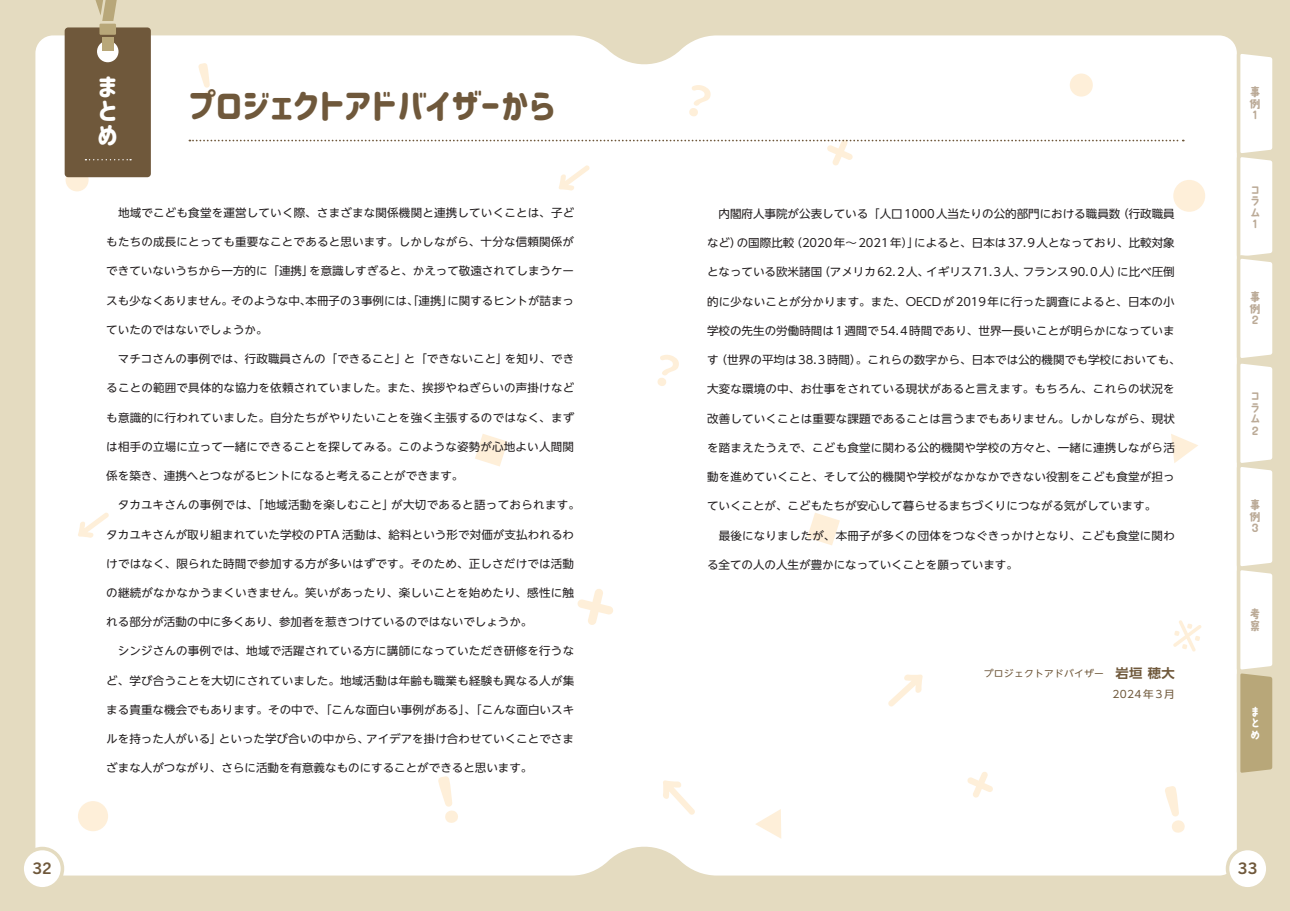
<style>
.page{position:relative;width:1290px;height:911px;background:#e4dbc0}
.page>*{position:absolute;margin:0;border:0;box-sizing:border-box;transform-origin:0 0}
.t1{font:35.38px "Corporate Logo Rounded";letter-spacing:.01em;color:#6f583b}
.t2{font:25.75px/25px "Corporate Logo Rounded";color:#fff;text-align:justify}
.t3{font:700 16px "Trade Gothic Next SR Pro";color:#6f583b}
.t4{font:700 12.75px "UD Shin Go NT Pro De";color:#6f583b;scale:1.04 1}
.t5{font:11.5px/11.5px "TA kokoro no 3";color:#bbaa97;text-align:justify}
.t6{font:11.5px/11.5px "TA kokoro no 3";color:#fff;text-align:justify}
.t7{font:11.25px "UD Shin Go NT Pro";letter-spacing:.015em;color:#231f20}
.t8{font:10.25px "UD Shin Go NT Pro";letter-spacing:.09em;color:#6f583b;scale:1.04 1}
.t9{font:9.38px "UD Shin Go NT Pro";letter-spacing:.03em;color:#6f583b;scale:1.04 1}
</style>
<div class="page">
<div style="left:35px;top:35px;width:1202px;height:840px;background:#fff"></div>
<svg style="left:1235px;top:48px;width:38px;height:727px"></svg>
<svg style="left:1165px;top:786px;width:20px;height:47px"></svg>
<svg style="left:198px;top:63px;width:17px;height:38px"></svg>
<svg style="left:689px;top:85px;width:22px;height:31px"></svg>
<svg style="left:663px;top:780px;width:32px;height:34px"></svg>
<svg style="left:577px;top:588px;width:37px;height:37px"></svg>
<svg style="left:1173px;top:620px;width:28px;height:31px"></svg>
<div style="left:1070px;top:74px;width:23px;height:23px;background:#feefd9;border-radius:50%"></div>
<div style="left:66px;top:168px;width:23px;height:23px;background:#feefd9;border-radius:50%"></div>
<div style="left:1173px;top:180px;width:32px;height:32px;background:#feefd9;border-radius:50%"></div>
<div style="left:78px;top:801px;width:30px;height:30px;background:#feefd9;border-radius:50%"></div>
<svg style="left:807px;top:512px;width:33px;height:33px"></svg>
<svg style="left:475px;top:434px;width:33px;height:32px"></svg>
<svg style="left:1171px;top:434px;width:27px;height:29px"></svg>
<svg style="left:755px;top:809px;width:26px;height:29px"></svg>
<svg style="left:657px;top:354px;width:22px;height:32px"></svg>
<svg style="left:78px;top:512px;width:31px;height:26px"></svg>
<svg style="left:967px;top:771px;width:26px;height:27px"></svg>
<svg style="left:438px;top:776px;width:20px;height:47px"></svg>
<svg style="left:888px;top:674px;width:35px;height:32px"></svg>
<div style="left:1227px;top:848px;width:41px;height:40px;background:#fff;border-radius:50%"></div>
<div style="left:1226px;top:846px;width:43px;height:44px;border:4px solid #e4dbc0;border-radius:50%"></div>
<div style="left:22px;top:848px;width:40px;height:40px;background:#fff;border-radius:50%"></div>
<div style="left:20px;top:846px;width:44px;height:44px;border:4px solid #e4dbc0;border-radius:50%"></div>
<div style="left:65px;top:27px;width:86px;height:150px;background:#6f583b"></div>
<div style="left:99px;top:24px;width:17px;height:11px;background:#b8a779"></div>
<div style="left:102px;top:37px;width:11px;height:13px;background:#b8a779"></div>
<svg style="left:95px;top:0;width:22px;height:21px"></svg>
<div style="left:189px;top:139px;width:995px;height:51px;background:#fff"></div>
<p class="t2" style="left:95px;top:73px;width:23px">まとめ</p>
<p class="t1" style="left:189px;top:82px;width:369px">プロジェクトアドバイザーから</p>
<p class="t7" style="left:106px;top:203px;width:469px">　地域でこども食堂を運営していく際、さまざまな関係機関と連携していくことは、子ど</p>
<p class="t7" style="left:106px;top:233px;width:469px">もたちの成長にとっても重要なことであると思います。しかしながら、十分な信頼関係が</p>
<p class="t7" style="left:106px;top:262px;width:469px">できていないうちから一方的に「連携」を意識しすぎると、かえって敬遠されてしまうケー</p>
<p class="t7" style="left:106px;top:291px;width:469px">スも少なくありません。そのような中、本冊子の3事例には、「連携」に関するヒントが詰まっ</p>
<p class="t7" style="left:106px;top:320px;width:163px">ていたのではないでしょうか。</p>
<p class="t7" style="left:106px;top:350px;width:469px">　マチコさんの事例では、行政職員さんの「できること」と「できないこと」を知り、でき</p>
<p class="t7" style="left:106px;top:379px;width:469px">ることの範囲で具体的な協力を依頼されていました。また、挨拶やねぎらいの声掛けなど</p>
<p class="t7" style="left:106px;top:408px;width:469px">も意識的に行われていました。自分たちがやりたいことを強く主張するのではなく、まず</p>
<p class="t7" style="left:106px;top:437px;width:469px">は相手の立場に立って一緒にできることを探してみる。このような姿勢が心地よい人間関</p>
<p class="t7" style="left:106px;top:466px;width:358px">係を築き、連携へとつながるヒントになると考えることができます。</p>
<p class="t7" style="left:106px;top:496px;width:475px">　タカユキさんの事例では、「地域活動を楽しむこと」が大切であると語っておられます。</p>
<p class="t7" style="left:106px;top:525px;width:469px">タカユキさんが取り組まれていた学校のPTA 活動は、給料という形で対価が支払われるわ</p>
<p class="t7" style="left:106px;top:554px;width:469px">けではなく、限られた時間で参加する方が多いはずです。そのため、正しさだけでは活動</p>
<p class="t7" style="left:106px;top:583px;width:469px">の継続がなかなかうまくいきません。笑いがあったり、楽しいことを始めたり、感性に触</p>
<p class="t7" style="left:106px;top:613px;width:428px">れる部分が活動の中に多くあり、参加者を惹きつけているのではないでしょうか。</p>
<p class="t7" style="left:106px;top:642px;width:469px">　シンジさんの事例では、地域で活躍されている方に講師になっていただき研修を行うな</p>
<p class="t7" style="left:106px;top:671px;width:469px">ど、学び合うことを大切にされていました。地域活動は年齢も職業も経験も異なる人が集</p>
<p class="t7" style="left:106px;top:700px;width:469px">まる貴重な機会でもあります。その中で、「こんな面白い事例がある」、「こんな面白いスキ</p>
<p class="t7" style="left:106px;top:730px;width:469px">ルを持った人がいる」といった学び合いの中から、アイデアを掛け合わせていくことでさま</p>
<p class="t7" style="left:106px;top:759px;width:428px">ざまな人がつながり、さらに活動を有意義なものにすることができると思います。</p>
<p class="t7" style="left:707px;top:204px;width:469px">　内閣府人事院が公表している「人口1000人当たりの公的部門における職員数（行政職員</p>
<p class="t7" style="left:707px;top:234px;width:469px">など）の国際比較（2020年～2021年）」によると、日本は37.9人となっており、比較対象</p>
<p class="t7" style="left:707px;top:263px;width:469px">となっている欧米諸国（アメリカ62.2人、イギリス71.3人、フランス90.0人）に比べ圧倒</p>
<p class="t7" style="left:707px;top:292px;width:469px">的に少ないことが分かります。また、OECDが2019年に行った調査によると、日本の小</p>
<p class="t7" style="left:707px;top:321px;width:469px">学校の先生の労働時間は1週間で54.4時間であり、世界一長いことが明らかになっていま</p>
<p class="t7" style="left:707px;top:351px;width:475px">す（世界の平均は38.3時間）。これらの数字から、日本では公的機関でも学校においても、</p>
<p class="t7" style="left:707px;top:380px;width:469px">大変な環境の中、お仕事をされている現状があると言えます。もちろん、これらの状況を</p>
<p class="t7" style="left:707px;top:409px;width:469px">改善していくことは重要な課題であることは言うまでもありません。しかしながら、現状</p>
<p class="t7" style="left:707px;top:438px;width:469px">を踏まえたうえで、こども食堂に関わる公的機関や学校の方々と、一緒に連携しながら活</p>
<p class="t7" style="left:707px;top:468px;width:469px">動を進めていくこと、そして公的機関や学校がなかなかできない役割をこども食堂が担っ</p>
<p class="t7" style="left:707px;top:497px;width:451px">ていくことが、こどもたちが安心して暮らせるまちづくりにつながる気がしています。</p>
<p class="t7" style="left:707px;top:526px;width:469px">　最後になりましたが、本冊子が多くの団体をつなぐきっかけとなり、こども食堂に関わ</p>
<p class="t7" style="left:707px;top:555px;width:312px">る全ての人の人生が豊かになっていくことを願っています。</p>
<p class="t9" style="left:984px;top:666px;width:117px">プロジェクトアドバイザー</p>
<p class="t4" style="left:1115px;top:662px;width:58px">岩垣 穂大</p>
<p class="t8" style="left:1112px;top:685px;width:61px">2024年3月</p>
<p class="t5" style="left:1249px;top:87px;width:12px">事例1</p>
<p class="t5" style="left:1249px;top:184px;width:12px">コラム1</p>
<p class="t5" style="left:1249px;top:292px;width:12px">事例2</p>
<p class="t5" style="left:1249px;top:391px;width:12px">コラム2</p>
<p class="t5" style="left:1249px;top:500px;width:12px">事例3</p>
<p class="t5" style="left:1249px;top:609px;width:12px">考察</p>
<p class="t6" style="left:1249px;top:706px;width:11px">まとめ</p>
<h3 class="t3" style="left:33px;top:857px;width:20px">32</h3>
<h3 class="t3" style="left:1238px;top:857px;width:20px">33</h3>
</div>
